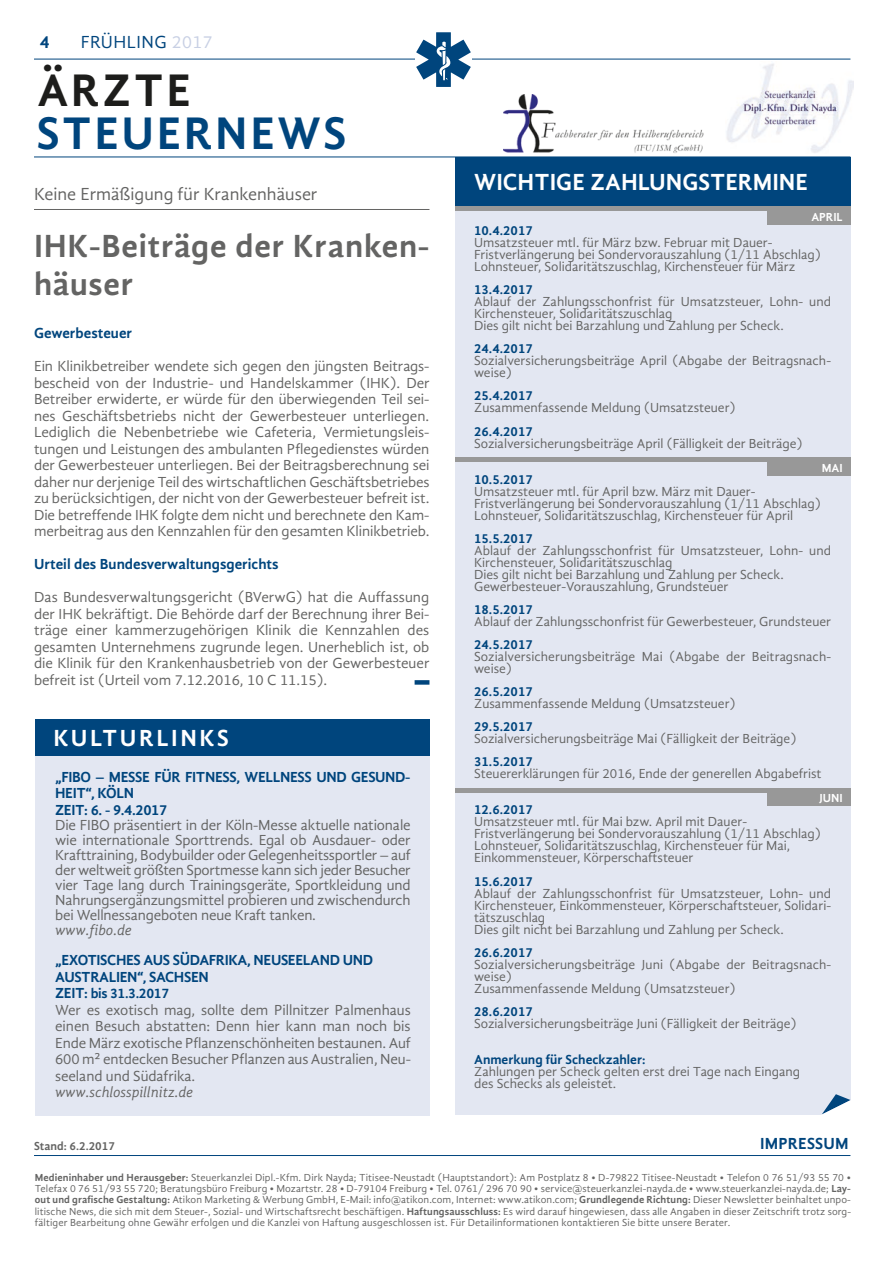
<style>
.page{position:relative;width:893px;height:1263px;background:#fff}
.page>*{position:absolute;margin:0;border:0;box-sizing:border-box;transform-origin:0 0}
.t1{font:700 46.95px "Gandhi Sans";letter-spacing:.055em;color:#00457d}
.t2{font:700 46.95px "Gandhi Sans";letter-spacing:.055em;color:#1d1d1b}
.t3{font:700 33px/37.5px "Gandhi Sans";letter-spacing:.02em;color:#646463}
.t4{font:700 24px "Gandhi Sans";color:#fff}
.t5{font:700 24px "Gandhi Sans";letter-spacing:.105em;color:#fff}
.t6{font:18px "Gandhi Sans";color:#646463}
.t7{font:18px "Gandhi Sans";letter-spacing:.025em;color:#00457d}
.t8{font:700 18px "Gandhi Sans";color:#00457d}
.t9{font:700 16.5px "Gandhi Sans";letter-spacing:.01em;color:#00457d}
.t10{font:15px/16.5px "Gandhi Sans";letter-spacing:-.005em;color:#646463;text-align:justify}
.t11{font:700 15px/16.5px "Gandhi Sans";letter-spacing:-.025em;color:#00457d}
.t12{font:700 15px "Gandhi Sans";color:#00457d}
.t13{font:italic 15px "Gandhi Sans";color:#646463}
.t14{font:700 14.25px "Gandhi Sans";letter-spacing:-.025em;color:#00457d}
.t15{font:13.5px/12px "Gandhi Sans";color:#646463}
.t16{font:700 13.5px "Gandhi Sans";color:#00457d}
.t17{font:700 12px "Gandhi Sans";color:#646463}
.t18{font:700 12px "Gandhi Sans";color:#fff}
.t19{font:10.5px/11.2px "Gandhi Sans";letter-spacing:.01em;color:#646463;text-align:justify}
.s1{color:#c8d0e4}
.s2{font-size:15px}
.s3{font-weight:700}
</style>
<div class="page">
<div style="left:455px;top:205px;width:395px;height:910px;background:#e3e7f2"></div>
<hr style="left:455px;top:788px;width:395px;height:4px;background:#989898">
<div style="left:767px;top:788px;width:83px;height:18px;background:#989898"></div>
<div style="left:455px;top:157px;width:395px;height:49px;background:#00457d"></div>
<svg style="left:822px;top:1094px;width:29px;height:21px"></svg>
<div style="left:455px;top:206px;width:395px;height:5px;background:#989898"></div>
<div style="left:35px;top:734px;width:394px;height:381px;background:#e3e7f2"></div>
<div style="left:767px;top:208px;width:83px;height:17px;background:#989898"></div>
<hr style="left:455px;top:457px;width:395px;height:4px;background:#989898">
<div style="left:767px;top:458px;width:83px;height:18px;background:#989898"></div>
<div style="left:415px;top:680px;width:14px;height:5px;background:#00457d"></div>
<div style="left:35px;top:719px;width:394px;height:36px;background:#00457d"></div>
<hr style="left:34px;top:209px;width:395px;height:1px;background:#646463">
<hr style="left:34px;top:1155px;width:816px;height:1px;background:#00457d">
<img style="left:726px;top:63px;width:127px;height:90px">
<img style="left:503px;top:95px;width:201px;height:58px">
<hr style="left:34px;top:156px;width:816px;height:1px;background:#00457d">
<hr style="left:34px;top:59px;width:816px;height:1px;background:#00457d">
<div style="left:415px;top:53px;width:57px;height:13px;background:#fff"></div>
<svg style="left:416px;top:32px;width:55px;height:55px"></svg>
<h3 class="t8" style="left:40px;top:31px;width:11px">4</h3>
<h3 class="t7" style="left:81px;top:32px;width:133px">FRÜHLING <span class="s1">2017</span></h3>
<h1 class="t2" style="left:37px;top:63px;width:155px">ÄRZTE</h1>
<h1 class="t1" style="left:37px;top:107px;width:311px">STEUERNEWS</h1>
<h3 class="t6" style="left:34px;top:184px;width:285px">Keine Ermäßigung für Krankenhäuser</h3>
<h2 class="t3" style="left:34px;top:227px;width:397px">IHK-Beiträge der Kranken&shy;häuser</h2>
<p class="t12" style="left:34px;top:324px;width:100px">Gewerbesteuer</p>
<p class="t10" style="left:34px;top:358px;width:397px">Ein Klinikbetreiber wendete sich gegen den jüngsten Beitrags&shy;bescheid von der Industrie- und Handelskammer (IHK). Der Betreiber erwiderte, er würde für den überwiegenden Teil sei&shy;nes Geschäftsbetriebs nicht der Gewerbesteuer unterliegen.<br>Lediglich die Nebenbetriebe wie Cafeteria, Vermietungsleis&shy;tungen und Leistungen des ambulanten Pflegedienstes würden der Gewerbesteuer unterliegen. Bei der Beitragsberechnung sei daher nur derjenige Teil des wirtschaftlichen Geschäftsbetriebes zu berücksichtigen, der nicht von der Gewerbesteuer befreit ist.<br>Die betreffende IHK folgte dem nicht und berechnete den Kam&shy;merbeitrag aus den Kennzahlen für den gesamten Klinikbetrieb.</p>
<p class="t12" style="left:34px;top:555px;width:246px">Urteil des Bundesverwaltungsgerichts</p>
<p class="t10" style="left:34px;top:589px;width:397px">Das Bundesverwaltungsgericht (BVerwG) hat die Auffassung der IHK bekräftigt. Die Behörde darf der Berechnung ihrer Bei&shy;träge einer kammerzugehörigen Klinik die Kennzahlen des gesamten Unternehmens zugrunde legen. Unerheblich ist, ob die Klinik für den Krankenhausbetrieb von der Gewerbesteuer befreit ist (Urteil vom 7.12.2016, 10 C 11.15).</p>
<h3 class="t5" style="left:53px;top:724px;width:177px">KULTURLINKS</h3>
<p class="t11" style="left:55px;top:768px;width:357px">„FIBO – MESSE FÜR FITNESS, WELLNESS UND GESUND-<br>HEIT“, KÖLN<br>ZEIT: 6. - 9.4.2017</p>
<p class="t10" style="left:55px;top:817px;width:357px;line-height:15px">Die FIBO präsentiert in der Köln-Messe aktuelle nationale wie internationale Sporttrends. Egal ob Ausdauer- oder Krafttraining, Bodybuilder oder Gelegenheitssportler – auf der weltweit größten Sportmesse kann sich jeder Besucher vier Tage lang durch Trainingsgeräte, Sportkleidung und Nahrungsergänzungsmittel probieren und zwischendurch bei Wellnessangeboten neue Kraft tanken.</p>
<p class="t13" style="left:55px;top:921px;width:78px">www.fibo.de</p>
<p class="t11" style="left:55px;top:952px;width:319px">„EXOTISCHES AUS SÜDAFRIKA, NEUSEELAND UND<br>AUSTRALIEN“, SACHSEN</p>
<p class="t14" style="left:55px;top:985px;width:116px"><span class="s2">ZEIT:</span> bis 31.3.2017</p>
<p class="t10" style="left:55px;top:1001px;width:357px">Wer es exotisch mag, sollte dem Pillnitzer Palmenhaus einen Besuch abstatten: Denn hier kann man noch bis Ende März exotische Pflanzenschönheiten bestaunen. Auf 600 m² entdecken Besucher Pflanzen aus Australien, Neu&shy;seeland und Südafrika.</p>
<p class="t13" style="left:55px;top:1084px;width:139px">www.schlosspillnitz.de</p>
<h3 class="t4" style="left:474px;top:168px;width:335px">WICHTIGE ZAHLUNGSTERMINE</h3>
<p class="t18" style="left:811px;top:210px;width:33px">APRIL</p>
<p class="t16" style="left:474px;top:222px;width:60px">10.4.2017</p>
<p class="t15" style="left:474px;top:236px;width:348px">Umsatzsteuer mtl. für März bzw. Februar mit Dauer-<br>Fristverlängerung bei Sondervorauszahlung (1/11 Abschlag)<br>Lohnsteuer, Solidaritätszuschlag, Kirchensteuer für März</p>
<p class="t16" style="left:474px;top:281px;width:60px">13.4.2017</p>
<p class="t15" style="left:474px;top:295px;width:358px">Ablauf der Zahlungsschonfrist für Umsatzsteuer, Lohn- und<br>Kirchensteuer, Solidaritätszuschlag<br>Dies gilt nicht bei Barzahlung und Zahlung per Scheck.</p>
<p class="t16" style="left:474px;top:341px;width:60px">24.4.2017</p>
<p class="t15" style="left:474px;top:355px;width:358px">Sozialversicherungsbeiträge April (Abgabe der Beitragsnach&shy;weise)</p>
<p class="t16" style="left:474px;top:388px;width:60px">25.4.2017</p>
<p class="t15" style="left:474px;top:402px;width:263px">Zusammenfassende Meldung (Umsatzsteuer)</p>
<p class="t16" style="left:474px;top:423px;width:60px">26.4.2017</p>
<p class="t15" style="left:474px;top:437px;width:330px">Sozialversicherungsbeiträge April (Fälligkeit der Beiträge)</p>
<p class="t16" style="left:474px;top:471px;width:60px">10.5.2017</p>
<p class="t15" style="left:474px;top:485px;width:348px">Umsatzsteuer mtl. für April bzw. März mit Dauer-<br>Fristverlängerung bei Sondervorauszahlung (1/11 Abschlag)<br>Lohnsteuer, Solidaritätszuschlag, Kirchensteuer für April</p>
<p class="t16" style="left:474px;top:530px;width:60px">15.5.2017</p>
<p class="t15" style="left:474px;top:544px;width:358px">Ablauf der Zahlungsschonfrist für Umsatzsteuer, Lohn- und Kirchensteuer, Solidaritätszuschlag<br>Dies gilt nicht bei Barzahlung und Zahlung per Scheck.<br>Gewerbesteuer-Vorauszahlung, Grundsteuer</p>
<p class="t16" style="left:474px;top:602px;width:60px">18.5.2017</p>
<p class="t15" style="left:474px;top:616px;width:358px">Ablauf der Zahlungsschonfrist für Gewerbesteuer, Grundsteuer</p>
<p class="t16" style="left:474px;top:636px;width:60px">24.5.2017</p>
<p class="t15" style="left:474px;top:650px;width:358px">Sozialversicherungsbeiträge Mai (Abgabe der Beitragsnach&shy;weise)</p>
<p class="t16" style="left:474px;top:683px;width:60px">26.5.2017</p>
<p class="t15" style="left:474px;top:697px;width:263px">Zusammenfassende Meldung (Umsatzsteuer)</p>
<p class="t16" style="left:474px;top:719px;width:60px">29.5.2017</p>
<p class="t15" style="left:474px;top:733px;width:324px">Sozialversicherungsbeiträge Mai (Fälligkeit der Beiträge)</p>
<p class="t16" style="left:474px;top:754px;width:60px">31.5.2017</p>
<p class="t15" style="left:474px;top:768px;width:349px">Steuererklärungen für 2016, Ende der generellen Abgabefrist</p>
<p class="t16" style="left:474px;top:801px;width:60px">12.6.2017</p>
<p class="t15" style="left:474px;top:815px;width:348px">Umsatzsteuer mtl. für Mai bzw. April mit Dauer-Fristverlängerung bei Sondervorauszahlung (1/11 Abschlag)<br>Lohnsteuer, Solidaritätszuschlag, Kirchensteuer für Mai, Einkommensteuer, Körperschaftsteuer</p>
<p class="t16" style="left:474px;top:873px;width:60px">15.6.2017</p>
<p class="t15" style="left:474px;top:887px;width:358px">Ablauf der Zahlungsschonfrist für Umsatzsteuer, Lohn- und Kirchensteuer, Einkommensteuer, Körperschaftsteuer, Solidari&shy;tätszuschlag<br>Dies gilt nicht bei Barzahlung und Zahlung per Scheck.</p>
<p class="t16" style="left:474px;top:944px;width:60px">26.6.2017</p>
<p class="t15" style="left:474px;top:958px;width:359px">Sozialversicherungsbeiträge Juni (Abgabe der Beitragsnach&shy;weise)<br>Zusammenfassende Meldung (Umsatzsteuer)</p>
<p class="t16" style="left:474px;top:1004px;width:60px">28.6.2017</p>
<p class="t15" style="left:474px;top:1018px;width:324px">Sozialversicherungsbeiträge Juni (Fälligkeit der Beiträge)</p>
<p class="t16" style="left:474px;top:1052px;width:173px">Anmerkung für Scheckzahler:</p>
<p class="t15" style="left:474px;top:1066px;width:328px">Zahlungen per Scheck gelten erst drei Tage nach Eingang des Schecks als geleistet.</p>
<p class="t18" style="left:822px;top:461px;width:23px">MAI</p>
<p class="t18" style="left:819px;top:791px;width:25px">JUNI</p>
<p class="t9" style="left:760px;top:1134px;width:90px">IMPRESSUM</p>
<p class="t19" style="left:35px;top:1172px;width:818px"><span class="s3">Medieninhaber und Herausgeber:</span> Steuerkanzlei Dipl.-Kfm. Dirk Nayda; Titisee-Neustadt (Hauptstandort): Am Postplatz 8 • D-79822 Titisee-Neustadt • Telefon 0 76 51/93 55 70 • Telefax 0 76 51/93 55 720; Beratungsbüro Freiburg • Mozartstr. 28 • D-79104 Freiburg • Tel. 0761/ 296 70 90 • service@steuerkanzlei-nayda.de • www.steuerkanzlei-nayda.de; <span class="s3">Lay&shy;out und grafische Gestaltung:</span> Atikon Marketing &amp; Werbung GmbH, E-Mail: info@atikon.com, Internet: www.atikon.com; <span class="s3">Grundlegende Richtung:</span> Dieser Newsletter beinhaltet unpo&shy;litische News, die sich mit dem Steuer-, Sozial- und Wirtschaftsrecht beschäftigen. <span class="s3">Haftungsausschluss:</span> Es wird darauf hingewiesen, dass alle Angaben in dieser Zeitschrift trotz sorg&shy;fältiger Bearbeitung ohne Gewähr erfolgen und die Kanzlei von Haftung ausgeschlossen ist. Für Detailinformationen kontaktieren Sie bitte unsere Berater.</p>
<p class="t17" style="left:34px;top:1139px;width:83px">Stand: 6.2.2017</p>
</div>
